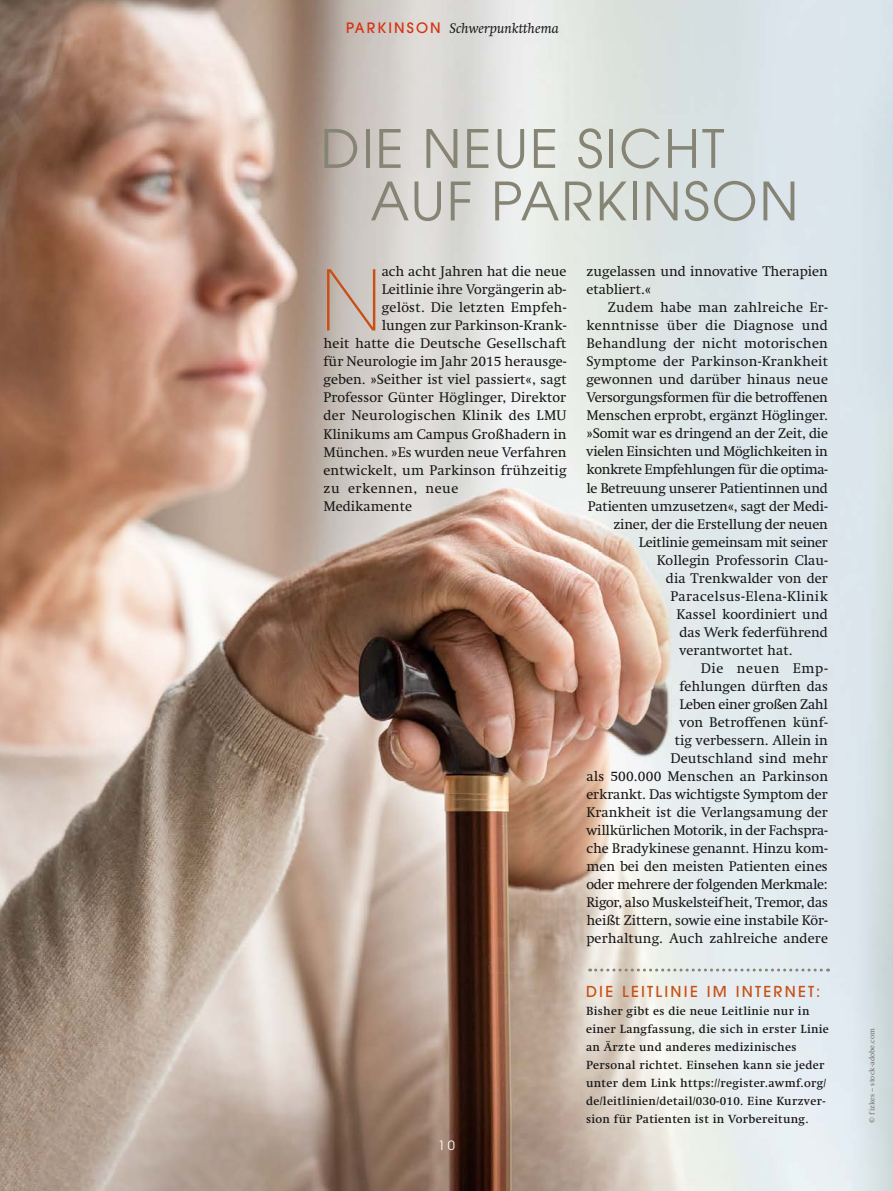
<style>
.page{position:relative;width:893px;height:1191px;background:#fff}
.page>*{position:absolute;margin:0;border:0;box-sizing:border-box;transform-origin:0 0}
.t1{font:200 82.65px "Avant Garde";color:#c94f15}
.t2{font:52.5px/52.5px "ITC Avant Garde Pro";letter-spacing:.04em;color:#868474}
.t3{font:500 15px "ITC Avant Garde Pro";letter-spacing:.15em;color:#c94f15}
.t4{font:14.25px/18px "Swift LT Std";color:#181716}
.t5{font:14.25px "Swift LT Std";letter-spacing:-.02em;color:#181716}
.t6{font:14.25px "Swift LT Std";letter-spacing:.02em;color:#181716}
.t7{font:14.25px "Swift LT Std";letter-spacing:-.03em;color:#181716}
.t8{font:italic 14.25px "Swift LT Std";color:#181716}
.t9{font:14.25px "Swift LT Std";letter-spacing:.025em;color:#181716}
.t10{font:14.25px "Swift LT Std";letter-spacing:-.025em;color:#181716}
.t11{font:14.25px "Swift LT Std";letter-spacing:.035em;color:#181716}
.t12{font:12.75px "ITC Avant Garde Pro";color:#fff}
.t13{font:500 12px/18px "Swift LT Std";letter-spacing:.025em;color:#181716}
.t14{font:7.5px "Swift LT Std";letter-spacing:.01em;color:#6e6e6e}
.s1{font-family:"ITC Avant Garde Pro";font-weight:500;font-style:normal;color:#d63210}
</style>
<div class="page">
<img style="left:0;top:0;width:893px;height:1191px">
<svg style="left:590px;top:968px;width:238px;height:3px"></svg>
<p class="t8" style="left:346px;top:21px;width:214px"><span class="s1">PARKINSON</span> Schwerpunktthema</p>
<h2 class="t2" style="left:370px;top:122px;width:429px;text-indent:-50px">DIE NEUE SICHT<br>AUF PARKINSON</h2>
<h1 class="t1" style="left:321px;top:263px;width:63px">N</h1>
<p class="t4" style="left:382px;top:263px;width:186px">ach acht Jahren hat die neue</p>
<p class="t4" style="left:382px;top:281px;width:186px">Leitlinie ihre Vorgängerin ab-</p>
<p class="t4" style="left:382px;top:299px;width:186px">gelöst. Die letzten Empfeh-</p>
<p class="t4" style="left:382px;top:317px;width:186px">lungen zur Parkinson-Krank-</p>
<p class="t4" style="left:323px;top:335px;width:244px">heit hatte die Deutsche Gesellschaft</p>
<p class="t4" style="left:323px;top:353px;width:245px">für Neurologie im Jahr 2015 herausge-</p>
<p class="t4" style="left:323px;top:371px;width:245px">geben. »Seither ist viel passiert«, sagt</p>
<p class="t4" style="left:323px;top:389px;width:244px">Professor Günter Höglinger, Direktor</p>
<p class="t6" style="left:323px;top:408px;width:245px">der Neurologischen Klinik des LMU</p>
<p class="t4" style="left:323px;top:425px;width:244px">Klinikums am Campus Großhadern in</p>
<p class="t4" style="left:323px;top:443px;width:244px">München. »Es wurden neue Verfahren</p>
<p class="t4" style="left:323px;top:461px;width:245px">entwickelt, um Parkinson frühzeitig</p>
<p class="t11" style="left:323px;top:480px;width:137px">zu erkennen, neue</p>
<p class="t4" style="left:323px;top:497px;width:90px">Medikamente</p>
<p class="t12" style="left:438px;top:1137px;width:18px">10</p>
<p class="t4" style="left:586px;top:263px;width:243px">zugelassen und innovative Therapien etabliert.«</p>
<p class="t4" style="left:608px;top:299px;width:222px">Zudem habe man zahlreiche Er-</p>
<p class="t6" style="left:586px;top:318px;width:243px">kenntnisse über die Diagnose und</p>
<p class="t4" style="left:586px;top:335px;width:243px">Behandlung der nicht motorischen</p>
<p class="t4" style="left:586px;top:353px;width:243px">Symptome der Parkinson-Krankheit</p>
<p class="t4" style="left:586px;top:371px;width:243px">gewonnen und darüber hinaus neue</p>
<p class="t5" style="left:586px;top:390px;width:243px">Versorgungsformen für die betroffenen</p>
<p class="t4" style="left:586px;top:407px;width:243px">Menschen erprobt, ergänzt Höglinger.</p>
<p class="t4" style="left:586px;top:425px;width:243px">»Somit war es dringend an der Zeit, die</p>
<p class="t5" style="left:586px;top:444px;width:243px">vielen Einsichten und Möglichkeiten in</p>
<p class="t7" style="left:586px;top:462px;width:243px">konkrete Empfehlungen für die optima-</p>
<p class="t4" style="left:586px;top:479px;width:243px">le Betreuung unserer Patientinnen und</p>
<p class="t4" style="left:588px;top:497px;width:241px">Patienten umzusetzen«, sagt der Medi-</p>
<p class="t4" style="left:613px;top:515px;width:216px">ziner, der die Erstellung der neuen</p>
<p class="t5" style="left:639px;top:534px;width:191px">Leitlinie gemeinsam mit seiner</p>
<p class="t4" style="left:657px;top:551px;width:173px">Kollegin Professorin Clau-</p>
<p class="t4" style="left:666px;top:569px;width:163px">dia Trenkwalder von der</p>
<p class="t9" style="left:670px;top:588px;width:159px">Paracelsus-Elena-Klinik</p>
<p class="t4" style="left:676px;top:605px;width:153px">Kassel koordiniert und</p>
<p class="t4" style="left:679px;top:623px;width:150px">das Werk federführend</p>
<p class="t4" style="left:679px;top:641px;width:115px">verantwortet hat.</p>
<p class="t4" style="left:701px;top:659px;width:129px">Die neuen Emp-</p>
<p class="t4" style="left:679px;top:677px;width:150px">fehlungen dürften das</p>
<p class="t10" style="left:679px;top:696px;width:150px">Leben einer großen Zahl</p>
<p class="t4" style="left:679px;top:713px;width:150px">von Betroffenen künf-</p>
<p class="t4" style="left:675px;top:731px;width:155px">tig verbessern. Allein in</p>
<p class="t4" style="left:670px;top:749px;width:159px">Deutschland sind mehr</p>
<p class="t4" style="left:586px;top:767px;width:243px">als 500.000 Menschen an Parkinson</p>
<p class="t4" style="left:586px;top:785px;width:243px">erkrankt. Das wichtigste Symptom der</p>
<p class="t4" style="left:586px;top:803px;width:243px">Krankheit ist die Verlangsamung der</p>
<p class="t5" style="left:586px;top:822px;width:243px">willkürlichen Motorik, in der Fachspra-</p>
<p class="t4" style="left:586px;top:839px;width:243px">che Bradykinese genannt. Hinzu kom-</p>
<p class="t4" style="left:586px;top:857px;width:243px">men bei den meisten Patienten eines</p>
<p class="t5" style="left:586px;top:876px;width:243px">oder mehrere der folgenden Merkmale:</p>
<p class="t5" style="left:586px;top:894px;width:243px">Rigor, also Muskelsteifheit, Tremor, das</p>
<p class="t4" style="left:586px;top:911px;width:243px">heißt Zittern, sowie eine instabile Kör-</p>
<p class="t4" style="left:586px;top:929px;width:243px">perhaltung. Auch zahlreiche andere</p>
<p class="t3" style="left:586px;top:981px;width:236px">DIE LEITLINIE IM INTERNET:</p>
<p class="t13" style="left:586px;top:1001px;width:244px">Bisher gibt es die neue Leitlinie nur in einer Langfassung, die sich in erster Linie an Ärzte und anderes medizinisches Personal richtet. Einsehen kann sie jeder unter dem Link https://register.awmf.org/ de/leitlinien/detail/030-010. Eine Kurzver&shy;sion für Patienten ist in Vorbereitung.</p>
<p class="t14" style="left:868px;top:1122px;width:96px;rotate:-90deg">© fizkes – stock-adobe.com</p>
</div>
